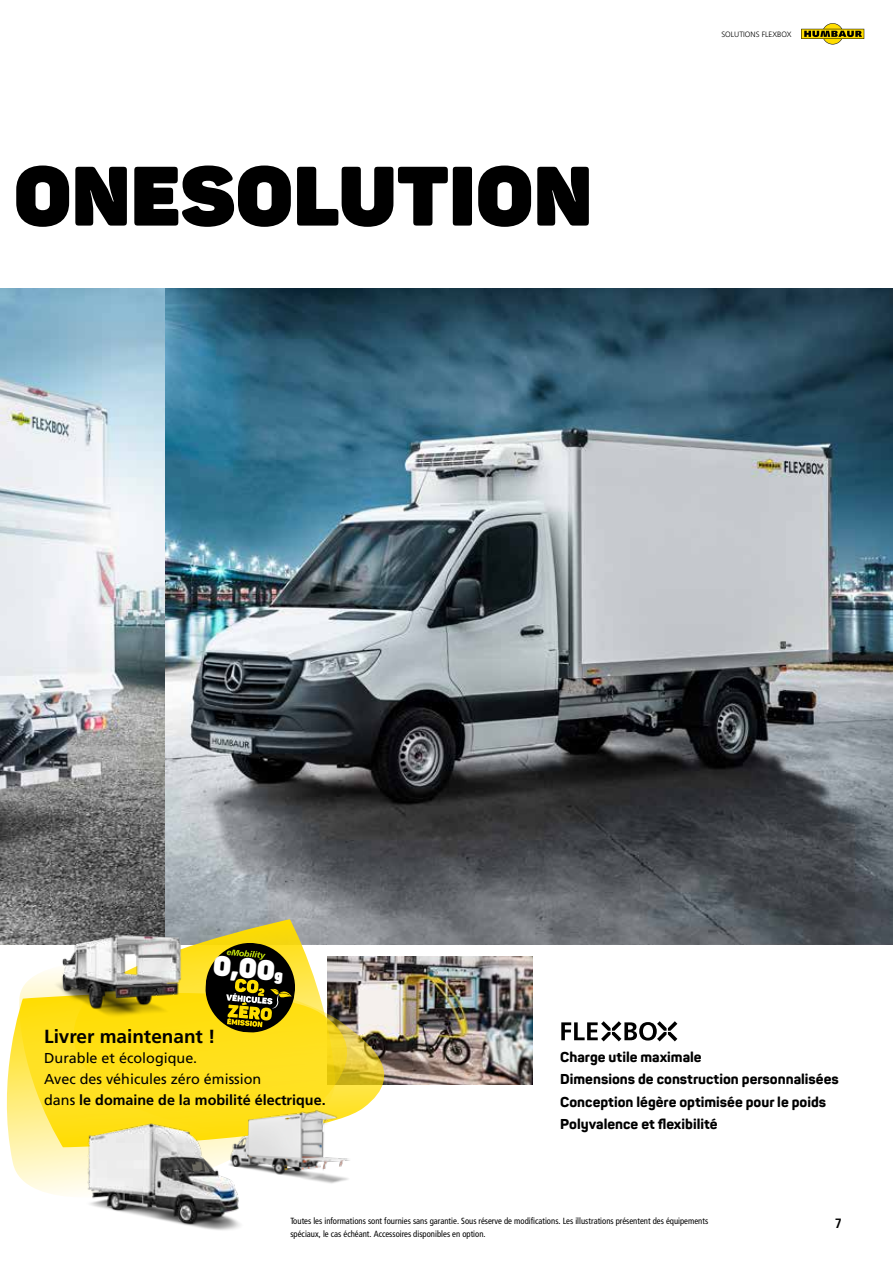
<style>
.page{position:relative;width:893px;height:1263px;background:#fff}
.page>*{position:absolute;margin:0;border:0;box-sizing:border-box;transform-origin:0 0}
.t1{font:800 82.8px "Panton";letter-spacing:.01em;color:#000}
.t2{font:800 27.6px "Panton";color:#fff}
.t3{font:18.9px "Frutiger LT 65 Bd";color:#000}
.t4{font:14.4px/20.7px "Frutiger LT 55 Rm";color:#000}
.t5{font:14.4px "Frutiger LT 65 Bd";color:#000}
.t6{font:800 14.1px/22.4px "Panton";color:#000}
.t7{font:13.5px "Frutiger LT 67 Bd Cn";color:#000}
.t8{font:9px/13px "Frutiger LT 57 Cn";color:#000}
.t9{font:7.65px "Frutiger LT 45 Lt";color:#000}
.s1{font-size:15.3px}
.s2{font-family:"Frutiger LT 55 Rm"}
</style>
<div class="page">
<img style="left:0;top:289px;width:166px;height:655px">
<svg style="left:166px;top:289px;width:727px;height:655px;background:#60727c"></svg>
<img style="left:388px;top:956px;width:145px;height:128px">
<img style="left:339px;top:956px;width:49px;height:152px">
<svg style="left:212px;top:919px;width:127px;height:60px"></svg>
<svg style="left:6px;top:979px;width:358px;height:217px;background:#f6de46"></svg>
<svg style="left:203px;top:941px;width:94px;height:93px;background:#61560d"></svg>
<img style="left:64px;top:1109px;width:205px;height:121px">
<img style="left:24px;top:902px;width:188px;height:125px">
<img style="left:211px;top:1094px;width:149px;height:99px">
<svg style="left:561px;top:1021px;width:116px;height:20px"></svg>
<svg style="left:801px;top:23px;width:63px;height:21px"></svg>
<h1 class="t1" style="left:14px;top:142px;width:579px">ONESOLUTION</h1>
<p class="t9" style="left:721px;top:30px;width:72px">SOLUTIONS FLEXBOX</p>
<h2 class="t2" style="left:215px;top:947px;width:72px;rotate:5deg">0,00<span class="s1">g</span></h2>
<h3 class="t3" style="left:44px;top:1025px;width:173px">Livrer maintenant !</h3>
<h3 class="t4" style="left:44px;top:1048px;width:219px">Durable et écologique.<br>Avec des véhicules zéro émission</h3>
<h3 class="t5" style="left:44px;top:1091px;width:283px"><span class="s2">dans</span> le domaine de la mobilité électrique.</h3>
<h3 class="t6" style="left:560px;top:1046px;width:280px">Charge utile maximale<br>Dimensions de construction personnalisées Conception légère optimisée pour le poids Polyvalence et flexibilité</h3>
<p class="t8" style="left:290px;top:1214px;width:419px">Toutes les informations sont fournies sans garantie. Sous réserve de modifications. Les illustrations présentent des équipements spéciaux, le cas échéant. Accessoires disponibles en option.</p>
<h3 class="t7" style="left:835px;top:1215px;width:9px">7</h3>
</div>
